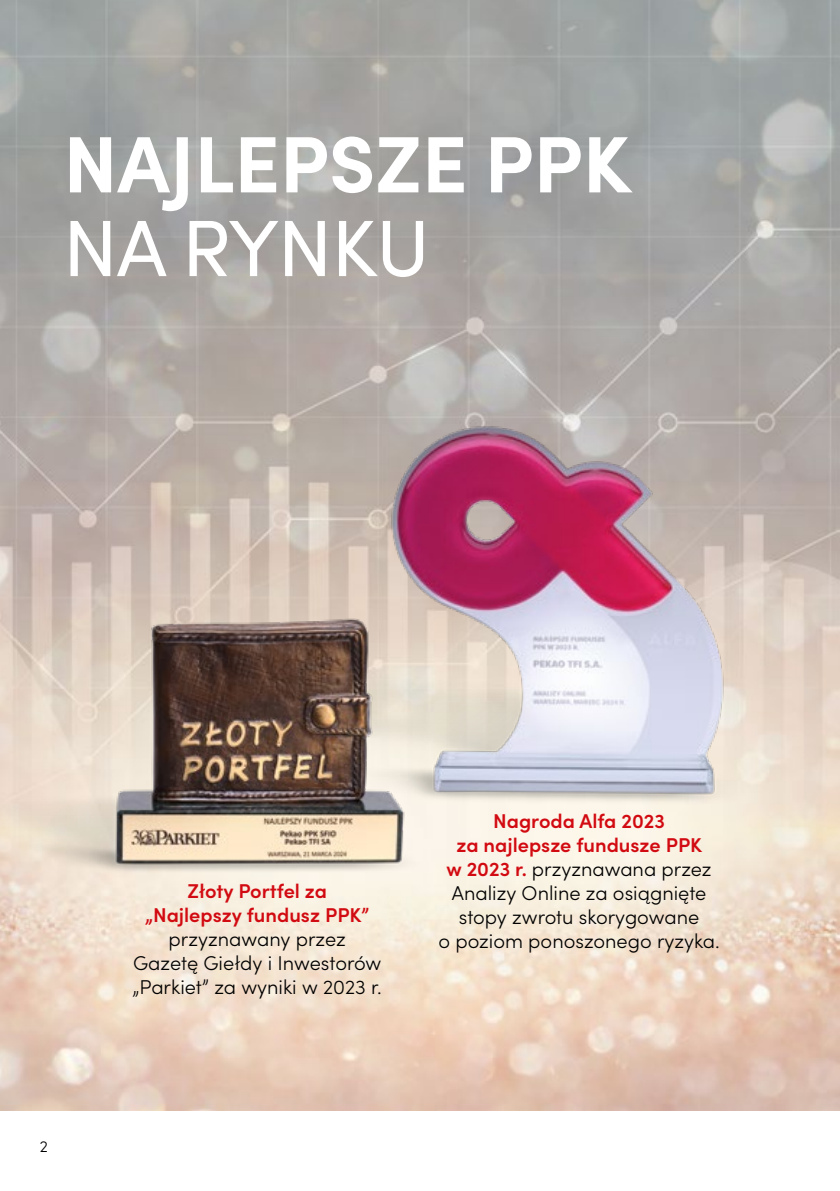
<style>
.page{position:relative;width:840px;height:1191px;background:#fff}
.page>*{position:absolute;margin:0;border:0;box-sizing:border-box;transform-origin:0 0}
.t1{font:700 80px "Sofia Pro";letter-spacing:-.005em;color:#fff}
.t2{font:80px "Sofia Pro";letter-spacing:-.015em;color:#fff}
.t3{font:300 20px/24px "Sofia Pro";color:#000;text-align:center}
.t4{font:600 20px/24px "Sofia Pro";color:#d20a11;text-align:center}
.t5{font:300 16px "Sofia Pro";color:#000}
.s1{font-weight:600;color:#d20a11}
</style>
<div class="page">
<img style="left:0;top:0;width:839px;height:1110px">
<img style="left:238px;top:388px;width:573px;height:434px">
<img style="left:0;top:579px;width:438px;height:318px">
<h1 class="t1" style="left:63px;top:103px;width:569px">NAJLEPSZE PPK</h1>
<h1 class="t2" style="left:63px;top:190px;width:368px">NA RYNKU</h1>
<p class="t5" style="left:40px;top:1135px;width:10px">2</p>
<p class="t4" style="left:145px;top:877px;width:225px">Złoty Portfel za „Najlepszy fundusz PPK”</p>
<p class="t3" style="left:133px;top:926px;width:250px">przyznawany przez<br>Gazetę Giełdy i Inwestorów „Parkiet” za wyniki w 2023 r.</p>
<p class="t3" style="left:438px;top:808px;width:283px"><span class="s1">Nagroda Alfa 2023<br>za najlepsze fundusze PPK<br>w 2023 r.</span> przyznawana przez<br>Analizy Online za osiągnięte stopy zwrotu skorygowane<br>o poziom ponoszonego ryzyka.</p>
</div>
